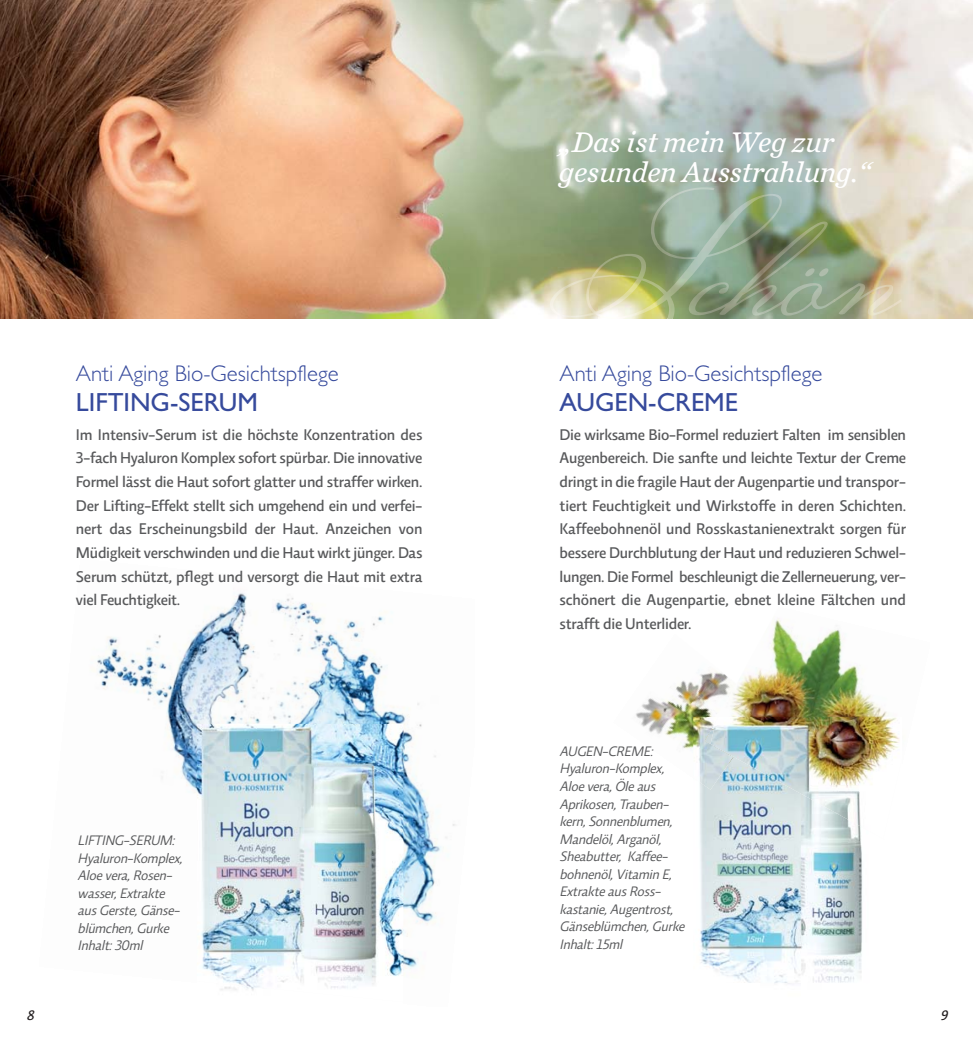
<style>
.page{position:relative;width:973px;height:1042px;background:#fff}
.page>*{position:absolute;margin:0;border:0;box-sizing:border-box;transform-origin:0 0}
.t1{font:italic 29.75px/30.1px "Chronicle Text G3";color:#fff}
.t2{font:26.25px "Gill Sans";color:#364a9c}
.t3{font:300 22.75px "Gill Sans";color:#364a9c}
.t4{font:500 15.75px/23.6px "Relato Sans OT";letter-spacing:-.01em;color:#58595b;text-align:justify}
.t5{font:italic 14px/17.5px "Relato Sans OT";letter-spacing:-.035em;color:#58595b}
.t6{font:italic 500 14px "Relato Sans OT";color:#231f20}
</style>
<div class="page">
<img style="left:636px;top:674px;width:68px;height:75px">
<img style="left:704px;top:619px;width:185px;height:98px">
<img style="left:93px;top:593px;width:363px;height:381px">
<img style="left:0;top:0;width:972px;height:318px">
<img style="left:549px;top:187px;width:286px;height:131px">
<img style="left:700px;top:790px;width:162px;height:194px">
<img style="left:693px;top:717px;width:17px;height:73px">
<img style="left:704px;top:721px;width:6px;height:23px">
<img style="left:710px;top:717px;width:190px;height:122px">
<img style="left:197px;top:724px;width:206px;height:267px">
<img style="left:314px;top:766px;width:59px;height:63px">
<h3 class="t3" style="left:76px;top:366px;width:264px">Anti Aging Bio-Gesichtspflege</h3>
<h2 class="t2" style="left:76px;top:386px;width:183px">LIFTING-SERUM</h2>
<p class="t4" style="left:76px;top:424px;width:348px">Im Intensiv-Serum ist die höchste Konzentration des 3-fach Hyaluron Komplex sofort spürbar. Die innovative Formel lässt die Haut sofort glatter und straffer wirken.<br>Der Lifting-Effekt stellt sich umgehend ein und verfei&shy;nert das Erscheinungsbild der Haut. Anzeichen von Müdigkeit verschwinden und die Haut wirkt jünger. Das Serum schützt, pflegt und versorgt die Haut mit extra viel Feuchtigkeit.</p>
<p class="t5" style="left:78px;top:833px;width:109px">LIFTING-SERUM:<br>Hyaluron-Komplex,<br>Aloe vera,Rosen&shy;wasser,Extrakte ausGerste,Gänse&shy;blümchen,Gurke<br>Inhalt:30ml</p>
<h1 class="t1" style="left:559px;top:130px;width:313px">„Das ist mein Weg zur gesunden Ausstrahlung.“</h1>
<h3 class="t3" style="left:559px;top:366px;width:264px">Anti Aging Bio-Gesichtspflege</h3>
<h2 class="t2" style="left:559px;top:386px;width:180px">AUGEN-CREME</h2>
<p class="t4" style="left:559px;top:424px;width:348px">Die wirksame Bio-Formel reduziert Falten im sensiblen Augenbereich. Die sanfte und leichte Textur der Creme dringt in die fragile Haut der Augenpartie und transpor&shy;tiert Feuchtigkeit und Wirkstoffe in deren Schichten.<br>Kaffeebohnenöl und Rosskastanienextrakt sorgen für bessere Durchblutung der Haut und reduzieren Schwel&shy;lungen. Die Formel beschleunigt die Zellerneuerung, ver&shy;schönert die Augenpartie, ebnet kleine Fältchen und strafft die Unterlider.</p>
<p class="t5" style="left:559px;top:744px;width:129px">AUGEN-CREME:<br>Hyaluron-Komplex,<br>Aloe vera,Öle aus<br>Aprikosen,Trauben&shy;kern,Sonnenblumen,<br>Mandelöl,Arganöl,<br>Sheabutter, Kaffee&shy;bohnenöl,Vitamin E,<br>Extrakte ausRoss&shy;kastanie,Augentrost,<br>Gänseblümchen,Gurke<br>Inhalt:15ml</p>
<p class="t6" style="left:27px;top:1010px;width:12px">8</p>
<p class="t6" style="left:939px;top:1010px;width:12px">9</p>
</div>
